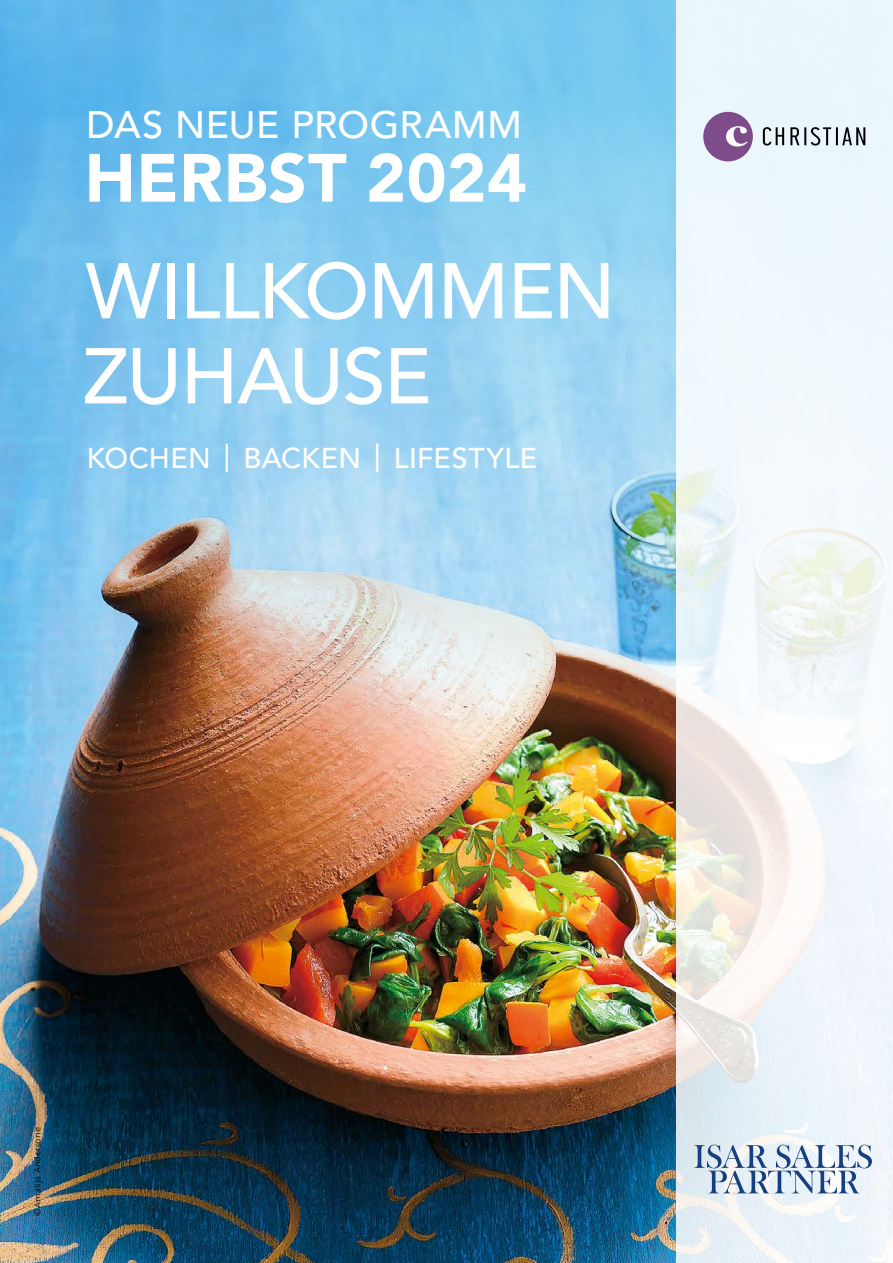
<style>
.page{position:relative;width:893px;height:1263px;background:#fff}
.page>*{position:absolute;margin:0;border:0;box-sizing:border-box;transform-origin:0 0}
.t1{font:500 78px "Avenir LT Std";letter-spacing:-.015em;color:#fff}
.t2{font:900 67.5px "Avenir LT Std";letter-spacing:.005em;color:#fff}
.t3{font:500 37.95px "Avenir LT Std";letter-spacing:.015em;color:#fff}
.t4{font:500 28.5px "Avenir LT Std";letter-spacing:.01em;color:#fff}
.t5{font:9px "Brother 1816 Regular";color:#000}
</style>
<div class="page">
<img style="left:0;top:793px;width:676px;height:470px">
<img style="left:0;top:0;width:676px;height:793px">
<svg style="left:676px;top:0;width:217px;height:1263px;fill:#eff7fc"></svg>
<svg style="left:694px;top:1144px;width:178px;height:49px;background:#b6c5d8"></svg>
<div style="left:703px;top:112px;width:50px;height:49px;background:#7e4b8b;border-radius:50%"></div>
<svg style="left:726px;top:126px;width:22px;height:21px"></svg>
<svg style="left:763px;top:127px;width:102px;height:19px;background:#a6afb3"></svg>
<h3 class="t3" style="left:87px;top:103px;width:437px">DAS NEUE PROGRAMM</h3>
<h2 class="t2" style="left:85px;top:137px;width:444px">HERBST 2024</h2>
<h1 class="t1" style="left:86px;top:245px;width:531px">WILLKOMMEN</h1>
<h1 class="t1" style="left:83px;top:330px;width:351px">ZUHAUSE</h1>
<p class="t4" style="left:87px;top:441px;width:452px">KOCHEN | BACKEN | LIFESTYLE</p>
<p class="t5" style="left:31px;top:1216px;width:90px;rotate:-90deg">©Amalija Andersone</p>
</div>
